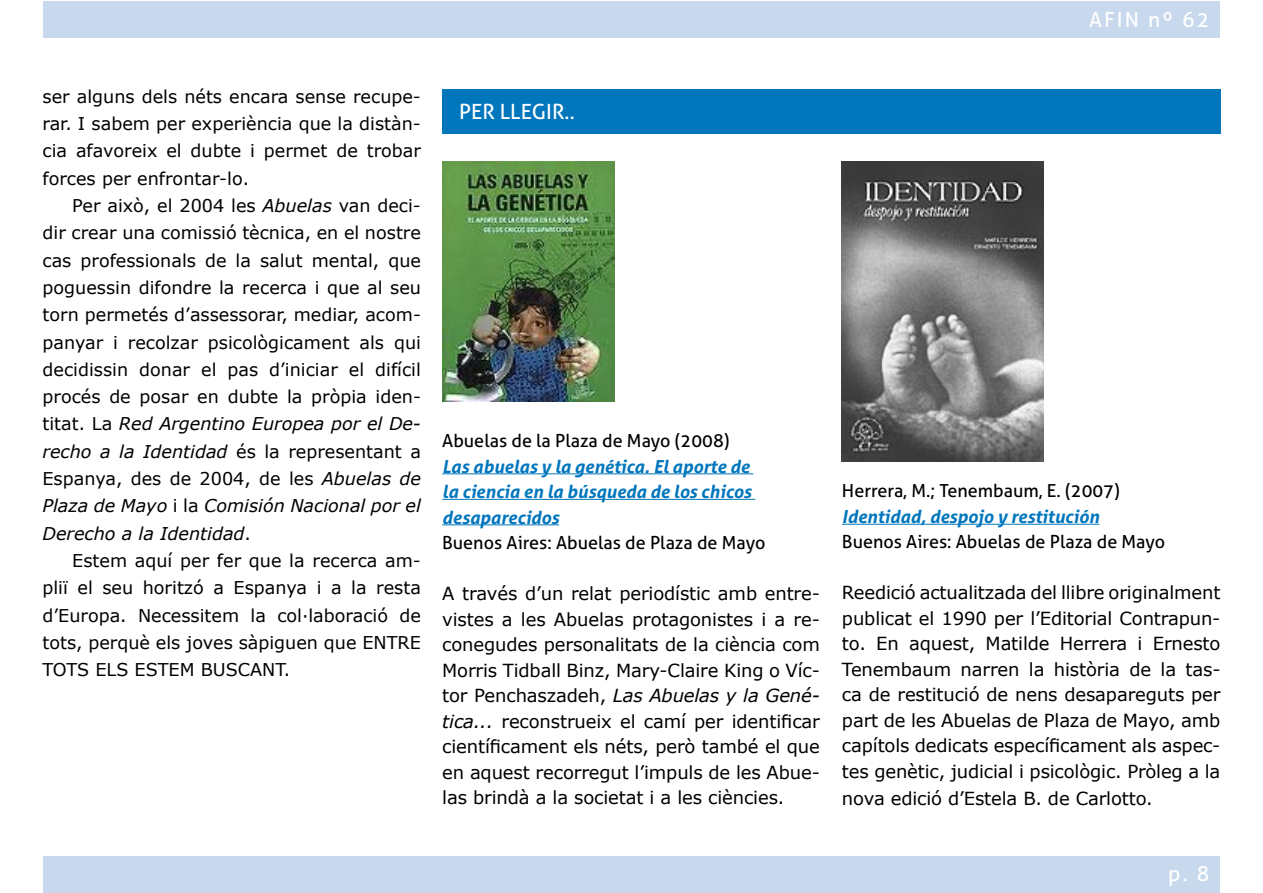
<style>
.page{position:relative;width:1263px;height:893px;background:#fff}
.page>*{position:absolute;margin:0;border:0;box-sizing:border-box;transform-origin:0 0}
.t1{font:21px "Aller";color:#fff}
.t2{font:18px/25.5px "Verdana";letter-spacing:-.01em;color:#000;text-align:justify}
.t3{font:18px "Aller";color:#000}
.t4{font:italic 700 18px/25.5px "Aller";color:#0076bd;text-align:justify}
.t5{font:17.7px/27.3px "Verdana";color:#000;text-align:justify}
.s1{font-style:italic}
.s2{font-style:inherit}
</style>
<div class="page">
<div style="left:43px;top:1px;width:1177px;height:37px;background:#c8d9ee"></div>
<div style="left:43px;top:856px;width:1177px;height:37px;background:#c8d9ee"></div>
<hr style="left:842px;top:524px;width:257px;height:1px;background:#0076bd">
<div style="left:442px;top:89px;width:778px;height:45px;background:#0076bd"></div>
<hr style="left:442px;top:473px;width:311px;height:1px;background:#0076bd">
<hr style="left:442px;top:499px;width:313px;height:1px;background:#0076bd">
<hr style="left:442px;top:524px;width:117px;height:1px;background:#0076bd">
<img style="left:442px;top:162px;width:173px;height:240px">
<img style="left:842px;top:162px;width:201px;height:300px">
<p class="t1" style="left:1089px;top:7px;width:122px">AFIN nº 62</p>
<p class="t5" style="left:43px;top:83px;width:380px">ser alguns dels néts encara sense recupe&shy;rar. I sabem per experiència que la distàn&shy;cia afavoreix el dubte i permet de trobar forces per enfrontar-lo.</p>
<p class="t5" style="left:43px;top:192px;width:380px;text-indent:30px">Per això, el 2004 les <span class="s1">Abuelas</span> van deci&shy;dir crear una comissió tècnica, en el nostre cas professionals de la salut mental, que poguessin difondre la recerca i que al seu torn permetés d’assessorar, mediar, acom&shy;panyar i recolzar psicològicament als qui decidissin donar el pas d’iniciar el difícil procés de posar en dubte la pròpia iden&shy;titat. La <span class="s1">Red Argentino Europea por el De&shy;recho a la Identidad</span> és la representant a Espanya, des de 2004, de les <span class="s1">Abuelas de Plaza de Mayo</span> i la <span class="s1">Comisión Nacional por el Derecho a la Identidad</span>.</p>
<p class="t5" style="left:42px;top:547px;width:380px;text-indent:30px">Estem aquí per fer que la recerca am&shy;pliï el seu horitzó a Espanya i a la resta d’Europa. Necessitem la col·laboració de tots, perquè els joves sàpiguen que ENTRE TOTS ELS <span class="s2">ESTEM BUSCANT.</span></p>
<p class="t1" style="left:459px;top:99px;width:117px">PER LLEGIR..</p>
<p class="t3" style="left:442px;top:430px;width:289px">Abuelas de la Plaza de Mayo (2008)</p>
<p class="t4" style="left:442px;top:453px;width:311px">Las abuelas y la genética. El aporte de la ciencia en la búsqueda de los chicos desaparecidos</p>
<p class="t3" style="left:442px;top:532px;width:325px">Buenos Aires: Abuelas de Plaza de Mayo</p>
<p class="t2" style="left:442px;top:581px;width:379px">A través d’un relat periodístic amb entre&shy;vistes a les Abuelas protagonistes i a re&shy;conegudes personalitats de la ciència com Morris Tidball Binz, Mary-Claire King o Víc&shy;tor Penchaszadeh, <span class="s1">Las Abuelas y la Gené&shy;tica...</span> reconstrueix el camí per identificar científicament els néts, però també el que en aquest recorregut l’impuls de les Abue&shy;las brindà a la societat i a les ciències.</p>
<p class="t3" style="left:842px;top:480px;width:279px">Herrera, M.; Tenembaum, E. (2007)</p>
<p class="t4" style="left:842px;top:504px;width:259px">Identidad, despojo y restitución</p>
<p class="t3" style="left:842px;top:531px;width:325px">Buenos Aires: Abuelas de Plaza de Mayo</p>
<p class="t2" style="left:842px;top:580px;width:380px">Reedició actualitzada del llibre originalment publicat el 1990 per l’Editorial Contrapun&shy;to. En aquest, Matilde Herrera i Ernesto Tenembaum narren la història de la tas&shy;ca de restitució de nens desapareguts per part de les Abuelas de Plaza de Mayo, amb capítols dedicats específicament als aspec&shy;tes genètic, judicial i psicològic. Pròleg a la</p>
<p class="t2" style="left:842px;top:786px;width:312px">nova edició d’Estela B. de Carlotto.</p>
<p class="t1" style="left:1168px;top:861px;width:43px">p. 8</p>
</div>
